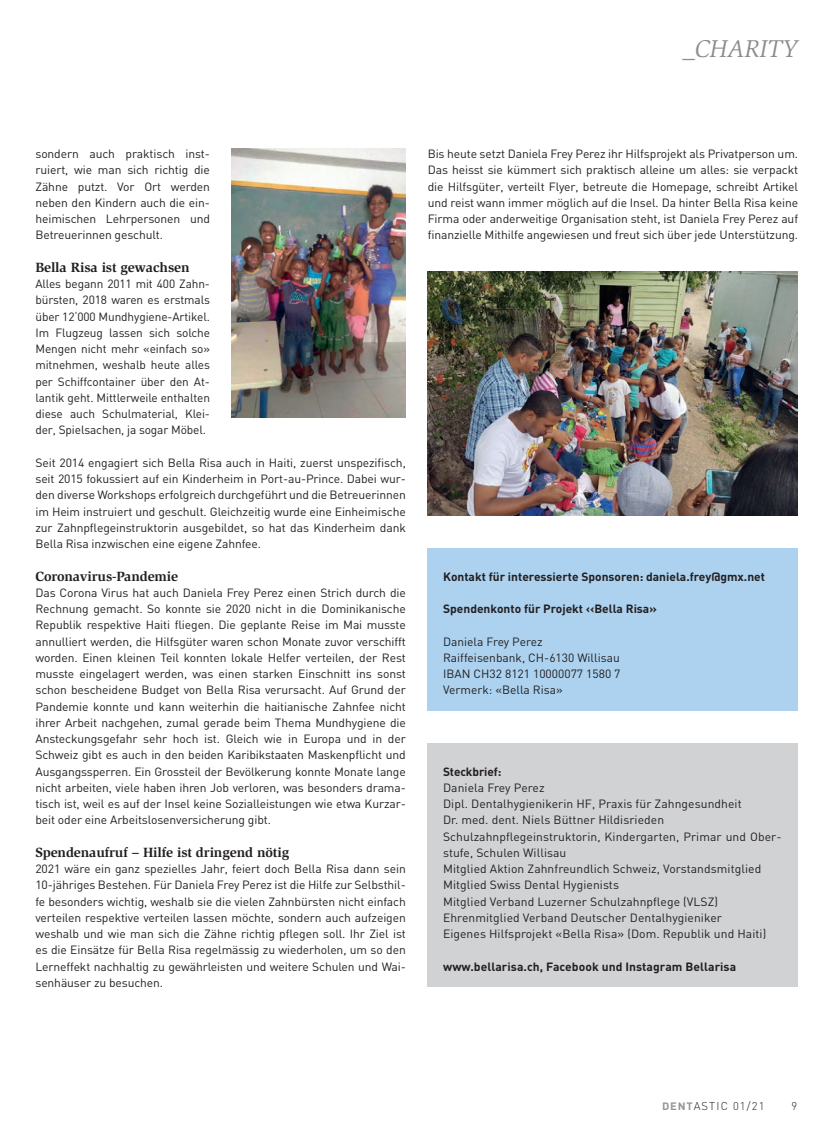
<style>
.page{position:relative;width:833px;height:1134px;background:#fff}
.page>*{position:absolute;margin:0;border:0;box-sizing:border-box;transform-origin:0 0}
.t1{font:italic 25px "Slimbach";color:#8a8c8f}
.t2{font:700 13.75px "Slimbach";letter-spacing:-.01em;color:#231f20}
.t3{font:11.88px/16.2px "DIN";color:#231f20;text-align:justify}
.t4{font:700 11.88px "DIN";color:#231f20}
.t5{font:300 11.25px "DIN";letter-spacing:.1em;color:#231f20}
.s1{font-weight:700;font-size:10.62px;color:#939598}
</style>
<div class="page">
<img style="left:427px;top:272px;width:370px;height:244px">
<img style="left:231px;top:149px;width:175px;height:269px">
<div style="left:427px;top:548px;width:370px;height:163px;background:#acd2ef"></div>
<div style="left:427px;top:743px;width:370px;height:244px;background:#d1d2d4"></div>
<h1 class="t1" style="left:682px;top:40px;width:117px">_CHARITY</h1>
<p class="t3" style="left:35px;top:146px;width:176px">sondern auch praktisch inst&shy;ruiert, wie man sich richtig die Zähne putzt. Vor Ort werden neben den Kindern auch die ein&shy;heimischen Lehrpersonen und Betreuerinnen geschult.</p>
<p class="t2" style="left:35px;top:262px;width:156px">Bella Risa ist gewachsen</p>
<p class="t3" style="left:35px;top:276px;width:176px">Alles begann 2011 mit 400 Zahn&shy;bürsten, 2018 waren es erstmals über 12‘000 Mundhygiene-Artikel.<br>Im Flugzeug lassen sich solche Mengen nicht mehr «einfach so» mitnehmen, weshalb heute alles per Schiffcontainer über den At&shy;lantik geht. Mittlerweile enthalten diese auch Schulmaterial, Klei&shy;der, Spielsachen, ja sogar Möbel.</p>
<p class="t3" style="left:35px;top:455px;width:372px">Seit 2014 engagiert sich Bella Risa auch in Haiti, zuerst unspezifisch, seit 2015 fokussiert auf ein Kinderheim in Port-au-Prince. Dabei wur&shy;den diverse Workshops erfolgreich durchgeführt und die Betreuerinnen im Heim instruiert und geschult. Gleichzeitig wurde eine Einheimische zur Zahnpflegeinstruktorin ausgebildet, so hat das Kinderheim dank Bella Risa inzwischen eine eigene Zahnfee.</p>
<p class="t2" style="left:35px;top:571px;width:144px">Coronavirus-Pandemie</p>
<p class="t3" style="left:35px;top:585px;width:372px">Das Corona Virus hat auch Daniela Frey Perez einen Strich durch die Rechnung gemacht. So konnte sie 2020 nicht in die Dominikanische Republik respektive Haiti fliegen. Die geplante Reise im Mai musste annulliert werden, die Hilfsgüter waren schon Monate zuvor verschifft worden. Einen kleinen Teil konnten lokale Helfer verteilen, der Rest musste eingelagert werden, was einen starken Einschnitt ins sonst schon bescheidene Budget von Bella Risa verursacht. Auf Grund der Pandemie konnte und kann weiterhin die haitianische Zahnfee nicht ihrer Arbeit nachgehen, zumal gerade beim Thema Mundhygiene die Ansteckungsgefahr sehr hoch ist. Gleich wie in Europa und in der Schweiz gibt es auch in den beiden Karibikstaaten Maskenpflicht und Ausgangssperren. Ein Grossteil der Bevölkerung konnte Monate lange nicht arbeiten, viele haben ihren Job verloren, was besonders drama&shy;tisch ist, weil es auf der Insel keine Sozialleistungen wie etwa Kurzar&shy;beit oder eine Arbeitslosenversicherung gibt.</p>
<p class="t2" style="left:35px;top:847px;width:255px">Spendenaufruf – Hilfe ist dringend nötig</p>
<p class="t3" style="left:35px;top:861px;width:372px">2021 wäre ein ganz spezielles Jahr, feiert doch Bella Risa dann sein 10-jähriges Bestehen. Für Daniela Frey Perez ist die Hilfe zur Selbsthil&shy;fe besonders wichtig, weshalb sie die vielen Zahnbürsten nicht einfach verteilen respektive verteilen lassen möchte, sondern auch aufzeigen weshalb und wie man sich die Zähne richtig pflegen soll. Ihr Ziel ist es die Einsätze für Bella Risa regelmässig zu wiederholen, um so den Lerneffekt nachhaltig zu gewährleisten und weitere Schulen und Wai&shy;senhäuser zu besuchen.</p>
<p class="t3" style="left:428px;top:146px;width:372px">Bis heute setzt Daniela Frey Perez ihr Hilfsprojekt als Privatperson um.<br>Das heisst sie kümmert sich praktisch alleine um alles: sie verpackt die Hilfsgüter, verteilt Flyer, betreute die Homepage, schreibt Artikel und reist wann immer möglich auf die Insel. Da hinter Bella Risa keine Firma oder anderweitige Organisation steht, ist Daniela Frey Perez auf finanzielle Mithilfe angewiesen und freut sich über jede Unterstützung.</p>
<p class="t4" style="left:443px;top:572px;width:323px">Kontakt für interessierte Sponsoren: daniela.frey@gmx.net</p>
<p class="t4" style="left:443px;top:604px;width:215px">Spendenkonto für Projekt ‹‹Bella Risa»</p>
<p class="t3" style="left:443px;top:634px;width:179px;text-align:left">Daniela Frey Perez<br>Raiffeisenbank, CH-6130 Willisau<br>IBAN CH32 8121 10000077 1580 7<br>Vermerk: «Bella Risa»</p>
<p class="t4" style="left:443px;top:767px;width:60px">Steckbrief:</p>
<p class="t3" style="left:443px;top:780px;width:340px;text-align:left">Daniela Frey Perez<br>Dipl. Dentalhygienikerin HF, Praxis für Zahngesundheit<br>Dr. med. dent. Niels Büttner Hildisrieden Schulzahnpflegeinstruktorin, Kindergarten, Primar und Ober&shy;stufe, Schulen Willisau<br>Mitglied Aktion Zahnfreundlich Schweiz, Vorstandsmitglied Mitglied Swiss Dental Hygienists<br>Mitglied Verband Luzerner Schulzahnpflege (VLSZ)<br>Ehrenmitglied Verband Deutscher Dentalhygieniker<br>Eigenes Hilfsprojekt «Bella Risa» (Dom. Republik und Haiti)</p>
<p class="t4" style="left:443px;top:962px;width:295px">www.bellarisa.ch, Facebook und Instagram Bellarisa</p>
<p class="t5" style="left:662px;top:1100px;width:104px"><span class="s1">DENT</span>ASTIC 01/21</p>
<p class="t5" style="left:791px;top:1100px;width:7px">9</p>
</div>
